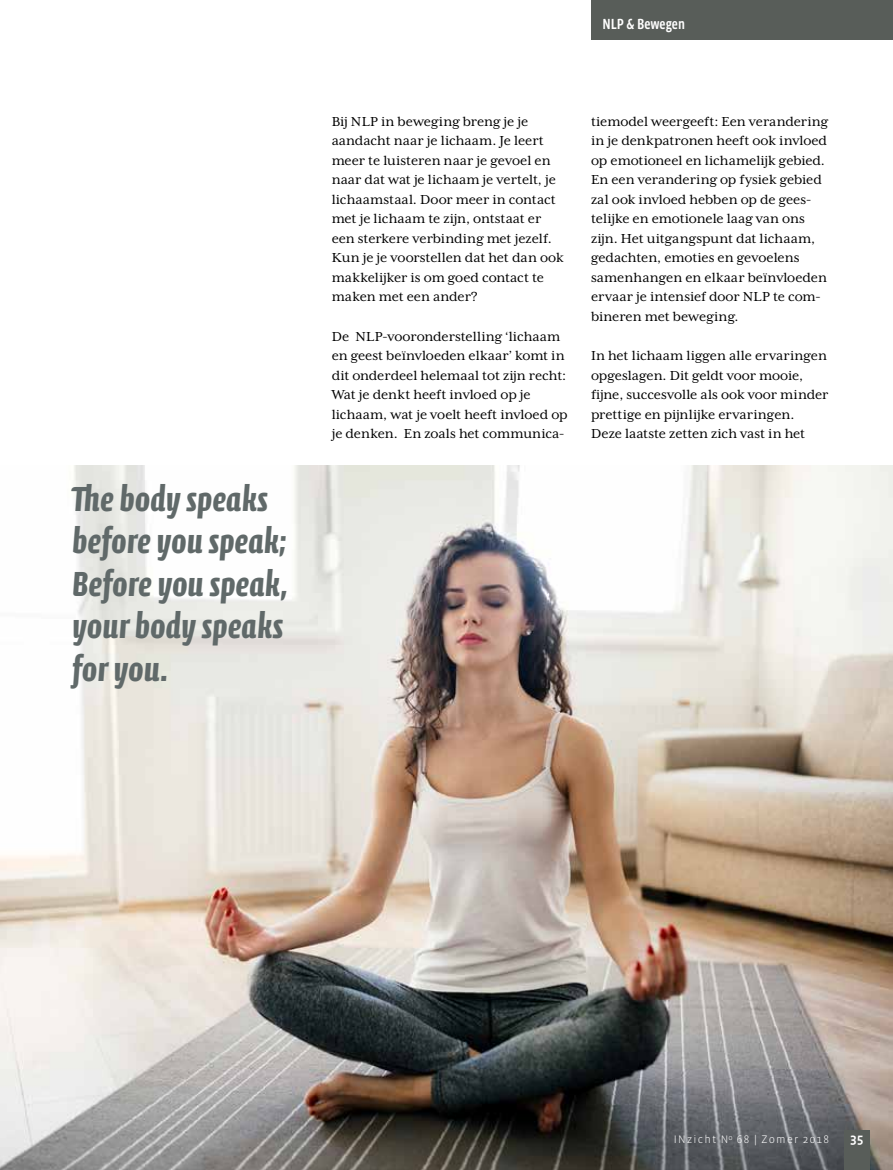
<style>
.page{position:relative;width:893px;height:1170px;background:#fff}
.page>*{position:absolute;margin:0;border:0;box-sizing:border-box;transform-origin:0 0}
.t1{font:700 35.25px/42.5px "Calcite Pro";letter-spacing:-.005em;color:#606969}
.t2{font:15px/19.5px "Mrs Eaves XL Serif OT";letter-spacing:-.005em;color:#000}
.t3{font:500 15px "Vista Sans Nar OTCE";letter-spacing:-.005em;color:#fff}
.t4{font:500 13.5px "Vista Sans OTCE";color:#fff}
.t5{font:300 11.1px "Vista Sans OTCE";letter-spacing:.115em;color:#fff}
</style>
<div class="page">
<img style="left:0;top:465px;width:893px;height:704px">
<div style="left:844px;top:1130px;width:26px;height:39px;background:#585d59"></div>
<div style="left:592px;top:0;width:301px;height:39px;background:#585d59"></div>
<h1 class="t1" style="left:72px;top:478px;width:218px">The body speaks before you speak;<br>Before you speak, your body speaks for you.</h1>
<p class="t3" style="left:603px;top:15px;width:84px">NLP &amp; Bewegen</p>
<p class="t2" style="left:332px;top:112px;width:233px">Bij NLP in beweging breng je je aandacht naar je lichaam. Je leert meer te luisteren naar je gevoel en naar dat wat je lichaam je vertelt, je lichaamstaal. Door meer in contact met je lichaam te zijn, ontstaat er een sterkere verbinding met jezelf.<br>Kun je je voorstellen dat het dan ook makkelijker is om goed contact te maken met een ander?</p>
<p class="t2" style="left:332px;top:326px;width:238px">De NLP-vooronderstelling ‘lichaam en geest beïnvloeden elkaar’ komt in dit onderdeel helemaal tot zijn recht:<br>Wat je denkt heeft invloed op je lichaam, wat je voelt heeft invloed op je denken. En zoals het communica-</p>
<p class="t2" style="left:591px;top:112px;width:239px">tiemodel weergeeft: Een verandering in je denkpatronen heeft ook invloed op emotioneel en lichamelijk gebied.<br>En een verandering op fysiek gebied zal ook invloed hebben op de gees&shy;telijke en emotionele laag van ons zijn. Het uitgangspunt dat lichaam, gedachten, emoties en gevoelens samenhangen en elkaar beïnvloeden ervaar je intensief door NLP te com&shy;bineren met beweging.</p>
<p class="t2" style="left:591px;top:346px;width:239px">In het lichaam liggen alle ervaringen opgeslagen. Dit geldt voor mooie, fijne, succesvolle als ook voor minder prettige en pijnlijke ervaringen.<br>Deze laatste zetten zich vast in het</p>
<p class="t5" style="left:674px;top:1132px;width:157px">INzicht N<sup>o</sup> 68 | Zomer 2018</p>
<p class="t4" style="left:850px;top:1130px;width:15px">35</p>
</div>
